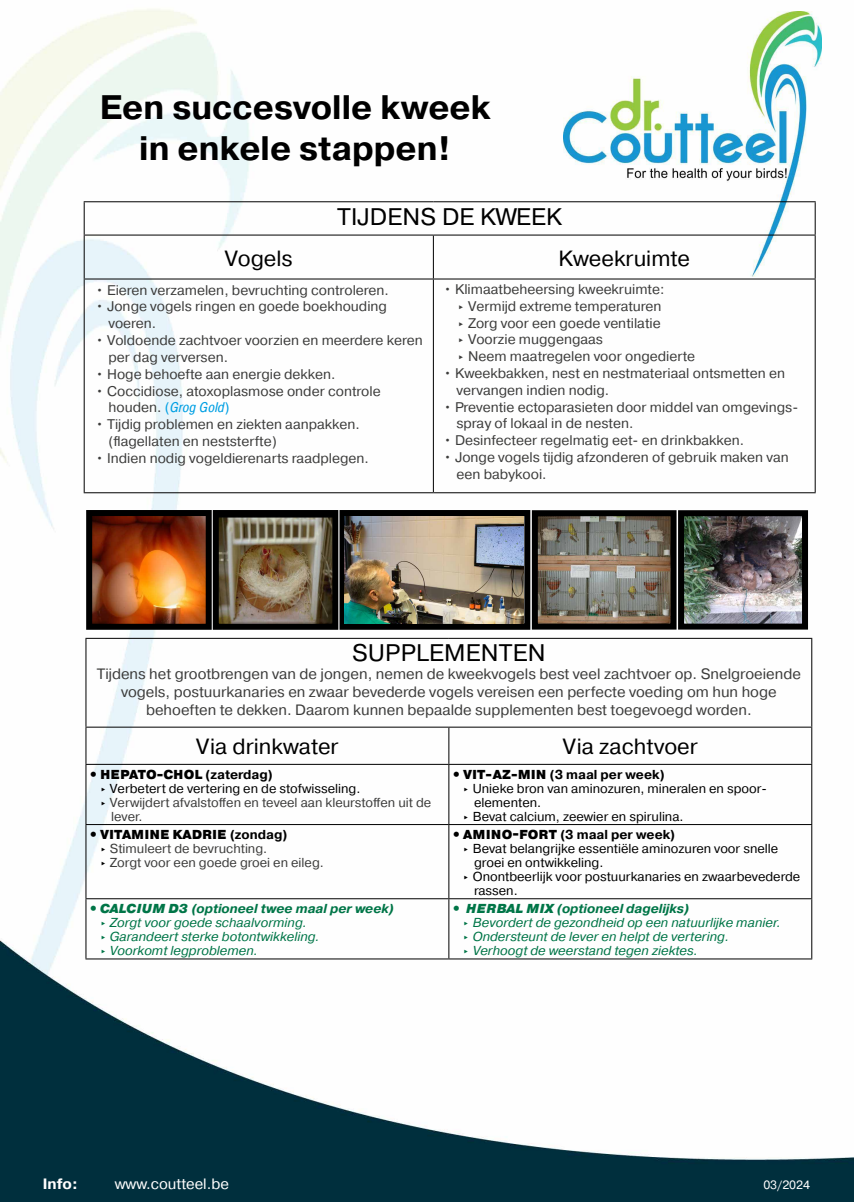
<style>
.page{position:relative;width:854px;height:1202px;background:#fff}
.page>*{position:absolute;margin:0;border:0;box-sizing:border-box;transform-origin:0 0}
.t1{font:700 34px/40.8px "Pragmatica";color:#000;text-align:center}
.t2{font:24px "Pragmatica";letter-spacing:.01em;color:#000}
.t3{font:22px "Pragmatica";color:#000}
.t4{font:15px/18px "Pragmatica";color:#3c3c3b;text-align:center}
.t5{font:15px "Pragmatica";color:#fff}
.t6{font:700 15px "Pragmatica";color:#fff}
.t7{font:14px/16.8px "Pragmatica";color:#3c3c3b}
.t8{font:italic 14px "Pragmatica Cond";color:#009fe3}
.t9{font:italic 13px/14px "Pragmatica";color:#007547}
.t10{font:13px "Pragmatica";color:#000}
.t11{font:13px/14px "Pragmatica";color:#3c3c3b}
.t12{font:700 13px "Pragmatica";color:#000}
.t13{font:900 13px "Pragmatica";color:#000}
.t14{font:12px "Pragmatica";color:#fff}
.s1{font-family:"Pragmatica";font-style:normal;color:#3c3c3b}
.s2{font-family:"Pragmatica";font-style:normal}
.s3{font-style:italic}
.s4{font-weight:700}
.s5{color:#000}
.s6{font-weight:900;font-style:italic}
.s7{font-weight:900}
.s8{font-weight:900;font-style:italic;color:#000}
.s9{font-weight:900;color:#000}
.s10{font-weight:700;color:#000}
</style>
<div class="page">
<img style="left:0;top:9px;width:853px;height:1193px">
<img style="left:563px;top:11px;width:257px;height:266px">
<hr style="left:84px;top:201px;width:349px;height:1px;background:#000">
<hr style="left:84px;top:202px;width:1px;height:33px;background:#000">
<hr style="left:433px;top:201px;width:382px;height:1px;background:#000">
<hr style="left:814px;top:202px;width:1px;height:33px;background:#000">
<hr style="left:84px;top:235px;width:349px;height:1px;background:#000">
<hr style="left:84px;top:236px;width:1px;height:42px;background:#000">
<hr style="left:433px;top:235px;width:382px;height:1px;background:#000">
<hr style="left:432px;top:236px;width:1px;height:42px;background:#000">
<hr style="left:814px;top:236px;width:1px;height:42px;background:#000">
<hr style="left:84px;top:278px;width:349px;height:1px;background:#000">
<hr style="left:84px;top:279px;width:1px;height:213px;background:#000">
<hr style="left:433px;top:278px;width:382px;height:1px;background:#000">
<hr style="left:432px;top:279px;width:1px;height:213px;background:#000">
<hr style="left:814px;top:279px;width:1px;height:213px;background:#000">
<hr style="left:84px;top:492px;width:349px;height:1px;background:#000">
<hr style="left:433px;top:492px;width:382px;height:1px;background:#000">
<hr style="left:85px;top:638px;width:363px;height:1px;background:#000">
<hr style="left:85px;top:639px;width:1px;height:88px;background:#000">
<hr style="left:448px;top:638px;width:364px;height:1px;background:#000">
<hr style="left:811px;top:639px;width:1px;height:88px;background:#000">
<hr style="left:85px;top:727px;width:363px;height:1px;background:#000">
<hr style="left:85px;top:728px;width:1px;height:36px;background:#000">
<hr style="left:448px;top:727px;width:364px;height:1px;background:#000">
<hr style="left:448px;top:728px;width:1px;height:36px;background:#000">
<hr style="left:811px;top:728px;width:1px;height:36px;background:#000">
<hr style="left:85px;top:764px;width:363px;height:1px;background:#000">
<hr style="left:85px;top:765px;width:1px;height:59px;background:#000">
<hr style="left:448px;top:764px;width:364px;height:1px;background:#000">
<hr style="left:448px;top:765px;width:1px;height:59px;background:#000">
<hr style="left:811px;top:765px;width:1px;height:59px;background:#000">
<hr style="left:85px;top:824px;width:363px;height:1px;background:#000">
<hr style="left:85px;top:825px;width:1px;height:73px;background:#000">
<hr style="left:448px;top:824px;width:364px;height:1px;background:#000">
<hr style="left:448px;top:825px;width:1px;height:73px;background:#000">
<hr style="left:811px;top:825px;width:1px;height:73px;background:#000">
<hr style="left:85px;top:898px;width:363px;height:1px;background:#000">
<hr style="left:85px;top:899px;width:1px;height:59px;background:#000">
<hr style="left:448px;top:898px;width:364px;height:1px;background:#000">
<hr style="left:448px;top:899px;width:1px;height:59px;background:#000">
<hr style="left:811px;top:899px;width:1px;height:59px;background:#000">
<hr style="left:85px;top:958px;width:363px;height:1px;background:#000">
<hr style="left:448px;top:958px;width:364px;height:1px;background:#000">
<img style="left:220px;top:517px;width:111px;height:106px">
<div style="left:213px;top:510px;width:125px;height:120px;border:6px solid #000"></div>
<img style="left:93px;top:517px;width:112px;height:106px">
<div style="left:86px;top:510px;width:126px;height:120px;border:6px solid #000"></div>
<div style="left:339px;top:510px;width:191px;height:120px;border:6px solid #000"></div>
<img style="left:684px;top:517px;width:116px;height:106px">
<div style="left:677px;top:510px;width:130px;height:120px;border:6px solid #000"></div>
<img style="left:538px;top:517px;width:131px;height:106px">
<div style="left:531px;top:510px;width:145px;height:120px;border:6px solid #000"></div>
<img style="left:345px;top:516px;width:178px;height:108px">
<h1 class="t1" style="left:100px;top:88px;width:392px">Een succesvolle kweek in enkele stappen!</h1>
<h2 class="t2" style="left:337px;top:202px;width:226px">TIJDENS DE KWEEK</h2>
<h3 class="t3" style="left:225px;top:245px;width:69px">Vogels</h3>
<h3 class="t3" style="left:558px;top:245px;width:133px">Kweekruimte</h3>
<p class="t7" style="left:95px;top:282px;width:295px">• Eieren verzamelen, bevruchting controleren.</p>
<p class="t7" style="left:108px;top:299px;width:280px;text-indent:-13px">• Jonge vogels ringen en goede boekhouding voeren.</p>
<p class="t7" style="left:108px;top:332px;width:316px;text-indent:-13px">• Voldoende zachtvoer voorzien en meerdere keren per dag verversen.</p>
<p class="t7" style="left:95px;top:366px;width:241px">• Hoge behoefte aan energie dekken.</p>
<p class="t7" style="left:95px;top:383px;width:287px">• Coccidiose, atoxoplasmose onder controle</p>
<p class="t8" style="left:108px;top:399px;width:122px"><span class="s1">houden.</span> <span class="s2">(</span>Grog Gold<span class="s2">)</span></p>
<p class="t7" style="left:108px;top:416px;width:253px;text-indent:-13px">• Tijdig problemen en ziekten aanpakken. (flagellaten en neststerfte)</p>
<p class="t7" style="left:95px;top:450px;width:275px">• Indien nodig vogeldierenarts raadplegen.</p>
<p class="t7" style="left:456px;top:281px;width:240px;text-indent:-13px">• Klimaatbeheersing kweekruimte:<br>‣ Vermijd extreme temperaturen<br>‣ Zorg voor een goede ventilatie<br>‣ Voorzie muggengaas<br>‣ Neem maatregelen voor ongedierte</p>
<p class="t7" style="left:456px;top:365px;width:330px;text-indent:-13px">• Kweekbakken, nest en nestmateriaal ontsmetten en vervangen indien nodig.</p>
<p class="t7" style="left:456px;top:399px;width:343px;text-indent:-13px">• Preventie ectoparasieten door middel van omgevings&shy;spray of lokaal in de nesten.</p>
<p class="t7" style="left:443px;top:432px;width:302px">• Desinfecteer regelmatig eet- en drinkbakken.</p>
<p class="t7" style="left:456px;top:449px;width:334px;text-indent:-13px">• Jonge vogels tijdig afzonderen of gebruik maken van een babykooi.</p>
<h2 class="t2" style="left:352px;top:638px;width:195px">SUPPLEMENTEN</h2>
<p class="t4" style="left:97px;top:665px;width:705px">Tijdens het grootbrengen van de jongen, nemen de kweekvogels best veel zachtvoer op. Snelgroeiende vogels, postuurkanaries en zwaar bevederde vogels vereisen een perfecte voeding om hun hoge behoeften te dekken. Daarom kunnen bepaalde supplementen best toegevoegd worden.</p>
<h3 class="t3" style="left:196px;top:733px;width:144px">Via drinkwater</h3>
<h3 class="t3" style="left:562px;top:733px;width:137px">Via zachtvoer</h3>
<p class="t13" style="left:90px;top:766px;width:184px"><span class="s3">•</span> HEPATO-CHOL <span class="s4">(zaterdag)</span></p>
<p class="t10" style="left:99px;top:780px;width:263px">‣ Verbetert de vertering en de stofwisseling.</p>
<p class="t11" style="left:99px;top:795px;width:333px"><span class="s5">‣</span> Verwijdert afvalstoffen en teveel aan kleurstoffen uit de</p>
<p class="t11" style="left:111px;top:809px;width:33px">lever.</p>
<p class="t12" style="left:452px;top:766px;width:213px"><span class="s6">•</span> <span class="s7">VIT-AZ-MIN</span> (3 maal per week)</p>
<p class="t10" style="left:462px;top:780px;width:306px">‣ Unieke bron van aminozuren, mineralen en spoor-</p>
<p class="t10" style="left:474px;top:794px;width:69px">elementen.</p>
<p class="t10" style="left:462px;top:808px;width:223px">‣ Bevat calcium, zeewier en spirulina.</p>
<p class="t11" style="left:99px;top:828px;width:226px;text-indent:-9px"><span class="s8">•</span> <span class="s9">VITAMINE KADRIE</span> <span class="s10">(zondag)<br></span><span class="s5">‣</span> Stimuleert de bevruchting.<br><span class="s5">‣</span> Zorgt voor een goede groei en eileg.</p>
<p class="t12" style="left:452px;top:826px;width:224px"><span class="s6">•</span> <span class="s7">AMINO-FORT</span> (3 maal per week)</p>
<p class="t10" style="left:462px;top:840px;width:318px">‣ Bevat belangrijke essentiële aminozuren voor snelle</p>
<p class="t10" style="left:474px;top:854px;width:131px">groei en ontwikkeling.</p>
<p class="t10" style="left:462px;top:868px;width:340px">‣ Onontbeerlijk voor postuurkanaries en zwaarbevederde</p>
<p class="t10" style="left:474px;top:882px;width:45px">rassen.</p>
<p class="t9" style="left:99px;top:902px;width:296px;text-indent:-9px"><span class="s7">• CALCIUM D3</span> <span class="s4">(optioneel twee maal per week) </span>‣ Zorgt voor goede schaalvorming.<br>‣ Garandeert sterke botontwikkeling.<br>‣ Voorkomt legproblemen.</p>
<p class="t9" style="left:462px;top:902px;width:320px;text-indent:-9px"><span class="s7">• HERBAL MIX</span> <span class="s4">(optioneel dagelijks)<br></span>‣ Bevordert de gezondheid op een natuurlijke manier. ‣ Ondersteunt de lever en helpt de vertering.<br>‣ Verhoogt de weerstand tegen ziektes.</p>
<p class="t6" style="left:43px;top:1174px;width:37px">Info:</p>
<p class="t5" style="left:115px;top:1175px;width:116px">www.coutteel.be</p>
<p class="t14" style="left:763px;top:1178px;width:48px">03/2024</p>
</div>
